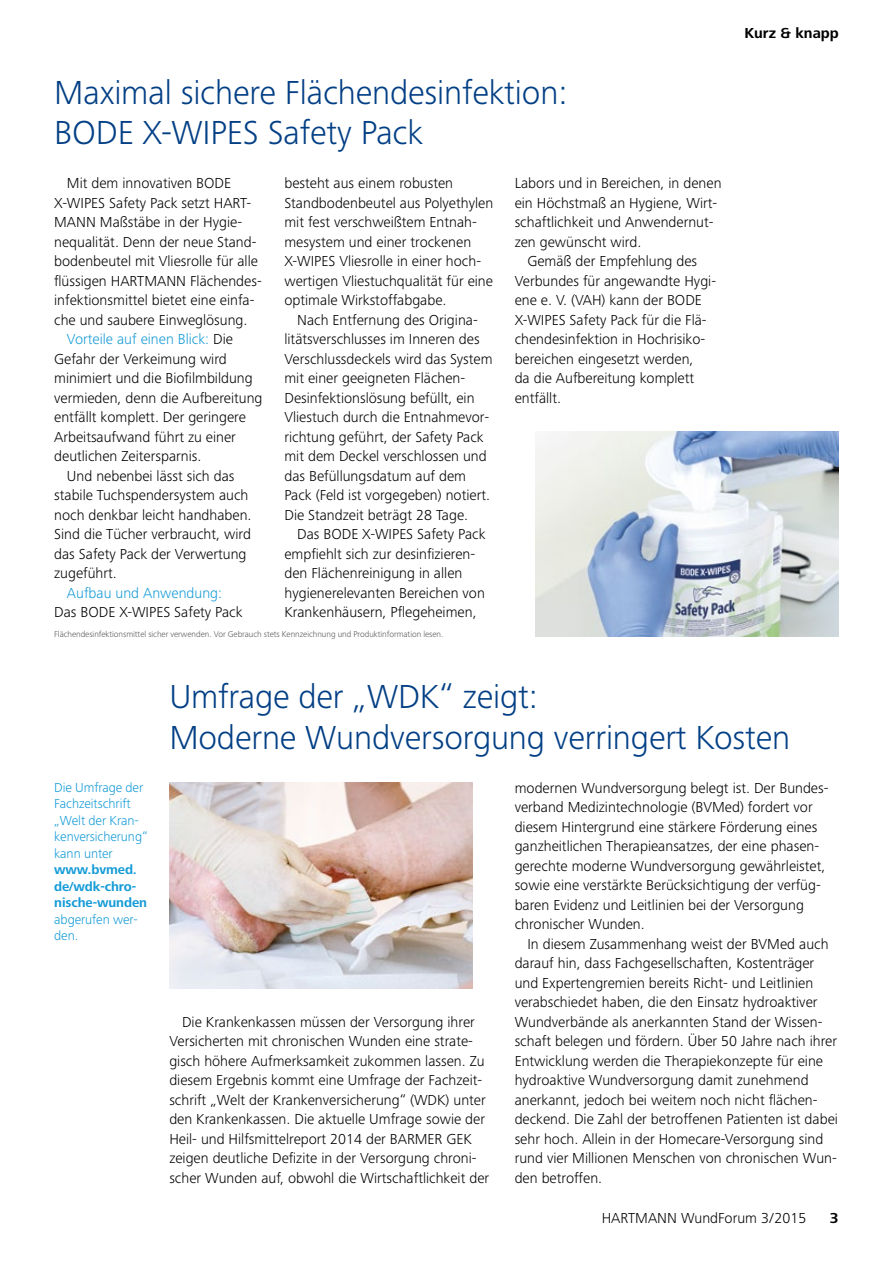
<style>
.page{position:relative;width:893px;height:1263px;background:#fff}
.page>*{position:absolute;margin:0;border:0;box-sizing:border-box;transform-origin:0 0}
.t1{font:300 34.5px/40.5px "Frutiger Next LTW1 G";letter-spacing:-.005em;color:#033f85}
.t2{font:300 15px/19.5px "Frutiger Next LTW1 G";color:#000}
.t3{font:300 15px "Frutiger Next LTW1 G";color:#149bd7}
.t4{font:700 15px "Frutiger Next LTW1 G";color:#000}
.t5{font:300 13.5px/16.5px "Frutiger Next LTW1 G";letter-spacing:-.005em;color:#149bd7}
.t6{font:700 13.5px/16.5px "Frutiger Next LTW1 G";letter-spacing:-.005em;color:#149bd7}
.t7{font:300 8.7px "Frutiger Next LTW1 G";letter-spacing:-.005em;color:#575756}
.s1{color:#000}
</style>
<div class="page">
<img style="left:536px;top:432px;width:303px;height:205px">
<img style="left:169px;top:783px;width:303px;height:205px">
<h1 class="t1" style="left:54px;top:72px;width:515px">Maximal sichere Flächendesinfektion:<br>BODE X-WIPES Safety Pack</h1>
<p class="t2" style="left:67px;top:173px;width:166px">Mit dem innovativen BODE</p>
<p class="t2" style="left:54px;top:193px;width:198px">X-WIPES Safety Pack setzt HART-</p>
<p class="t2" style="left:54px;top:212px;width:189px">MANN Maßstäbe in der Hygie-</p>
<p class="t2" style="left:54px;top:232px;width:204px">nequalität. Denn der neue Stand-</p>
<p class="t2" style="left:54px;top:251px;width:205px">bodenbeutel mit Vliesrolle für alle</p>
<p class="t2" style="left:54px;top:271px;width:209px">flüssigen HARTMANN Flächendes-</p>
<p class="t2" style="left:54px;top:290px;width:202px">infektionsmittel bietet eine einfa-</p>
<p class="t2" style="left:54px;top:310px;width:195px">che und saubere Einweglösung.</p>
<p class="t3" style="left:67px;top:331px;width:168px">Vorteile auf einen Blick: <span class="s1">Die</span></p>
<p class="t2" style="left:54px;top:349px;width:174px">Gefahr der Verkeimung wird</p>
<p class="t2" style="left:54px;top:368px;width:200px">minimiert und die Biofilmbildung</p>
<p class="t2" style="left:54px;top:388px;width:210px">vermieden, denn die Aufbereitung</p>
<p class="t2" style="left:54px;top:407px;width:193px">entfällt komplett. Der geringere</p>
<p class="t2" style="left:54px;top:427px;width:183px">Arbeitsaufwand führt zu einer</p>
<p class="t2" style="left:54px;top:446px;width:149px">deutlichen Zeitersparnis.</p>
<p class="t2" style="left:67px;top:466px;width:169px">Und nebenbei lässt sich das</p>
<p class="t2" style="left:54px;top:485px;width:196px">stabile Tuchspendersystem auch</p>
<p class="t2" style="left:54px;top:505px;width:199px">noch denkbar leicht handhaben.</p>
<p class="t2" style="left:54px;top:524px;width:198px">Sind die Tücher verbraucht, wird</p>
<p class="t2" style="left:54px;top:544px;width:194px">das Safety Pack der Verwertung</p>
<p class="t2" style="left:54px;top:563px;width:64px">zugeführt.</p>
<p class="t3" style="left:67px;top:584px;width:157px">Aufbau und Anwendung:</p>
<p class="t2" style="left:54px;top:602px;width:190px">Das BODE X-WIPES Safety Pack</p>
<p class="t2" style="left:284px;top:173px;width:210px">besteht aus einem robusten<br>Standbodenbeutel aus Polyethylen mit fest verschweißtem Entnah&shy;mesystem und einer trockenen<br>X-WIPES Vliesrolle in einer hoch&shy;wertigen Vliestuchqualität für eine optimale Wirkstoffabgabe.</p>
<p class="t2" style="left:284px;top:310px;width:210px;text-indent:13px">Nach Entfernung des Origina&shy;litätsverschlusses im Inneren des<br>Verschlussdeckels wird das System mit einer geeigneten Flächen-<br>Desinfektionslösung befüllt, ein<br>Vliestuch durch die Entnahmevor&shy;richtung geführt, der Safety Pack mit dem Deckel verschlossen und das Befüllungsdatum auf dem<br>Pack (Feld ist vorgegeben) notiert.<br>Die Standzeit beträgt 28 Tage.</p>
<p class="t2" style="left:284px;top:524px;width:203px;text-indent:13px">Das BODE X-WIPES Safety Pack empfiehlt sich zur desinfizieren&shy;den Flächenreinigung in allen hygienerelevanten Bereichen von<br>Krankenhäusern, Pflegeheimen,</p>
<p class="t2" style="left:515px;top:174px;width:208px">Labors und in Bereichen, in denen</p>
<p class="t2" style="left:515px;top:193px;width:204px">ein Höchstmaß an Hygiene, Wirt-</p>
<p class="t2" style="left:515px;top:213px;width:200px">schaftlichkeit und Anwendernut-</p>
<p class="t2" style="left:515px;top:232px;width:128px">zen gewünscht wird.</p>
<p class="t2" style="left:527px;top:252px;width:171px">Gemäß der Empfehlung des</p>
<p class="t2" style="left:515px;top:271px;width:203px">Verbundes für angewandte Hygi-</p>
<p class="t2" style="left:515px;top:291px;width:189px">ene e. V. (VAH) kann der BODE</p>
<p class="t2" style="left:515px;top:310px;width:194px">X-WIPES Safety Pack für die Flä-</p>
<p class="t2" style="left:515px;top:330px;width:191px">chendesinfektion in Hochrisiko-</p>
<p class="t2" style="left:515px;top:349px;width:180px">bereichen eingesetzt werden,</p>
<p class="t2" style="left:515px;top:369px;width:181px">da die Aufbereitung komplett</p>
<p class="t2" style="left:515px;top:388px;width:48px">entfällt.</p>
<p class="t7" style="left:54px;top:629px;width:391px">Flächendesinfektionsmittel sicher verwenden. Vor Gebrauch stets Kennzeichnung und Produktinformation lesen.</p>
<p class="t4" style="left:744px;top:25px;width:96px">Kurz &amp; knapp</p>
<p class="t5" style="left:54px;top:779px;width:95px">Die Umfrage der<br>Fachzeitschrift „Welt der Kran&shy;kenversicherung“ kann unter</p>
<p class="t6" style="left:54px;top:862px;width:94px">www.bvmed. de/wdk-chro&shy;nische-wunden</p>
<p class="t5" style="left:54px;top:911px;width:85px">abgerufen wer&shy;den.</p>
<h1 class="t1" style="left:169px;top:677px;width:623px">Umfrage der „WDK“ zeigt:<br>Moderne Wundversorgung verringert Kosten</h1>
<p class="t2" style="left:169px;top:1012px;width:321px;text-indent:13px">Die Krankenkassen müssen der Versorgung ihrer Versicherten mit chronischen Wunden eine strate&shy;gisch höhere Aufmerksamkeit zukommen lassen. Zu diesem Ergebnis kommt eine Umfrage der Fachzeit&shy;schrift „Welt der Krankenversicherung“ (WDK) unter den Krankenkassen. Die aktuelle Umfrage sowie der Heil- und Hilfsmittelreport 2014 der BARMER GEK zeigen deutliche Defizite in der Versorgung chroni&shy;scher Wunden auf, obwohl die Wirtschaftlichkeit der</p>
<p class="t2" style="left:515px;top:778px;width:315px">modernen Wundversorgung belegt ist. Der Bundes&shy;verband Medizintechnologie (BVMed) fordert vor diesem Hintergrund eine stärkere Förderung eines ganzheitlichen Therapieansatzes, der eine phasen&shy;gerechte moderne Wundversorgung gewährleistet, sowie eine verstärkte Berücksichtigung der verfüg&shy;baren Evidenz und Leitlinien bei der Versorgung chronischer Wunden.</p>
<p class="t2" style="left:515px;top:934px;width:325px;text-indent:13px">In diesem Zusammenhang weist der BVMed auch darauf hin, dass Fachgesellschaften, Kostenträger und Expertengremien bereits Richt- und Leitlinien verabschiedet haben, die den Einsatz hydroaktiver Wundverbände als anerkannten Stand der Wissen&shy;schaft belegen und fördern. Über 50 Jahre nach ihrer Entwicklung werden die Therapiekonzepte für eine hydroaktive Wundversorgung damit zunehmend anerkannt, jedoch bei weitem noch nicht flächen&shy;deckend. Die Zahl der betroffenen Patienten ist dabei sehr hoch. Allein in der Homecare-Versorgung sind rund vier Millionen Menschen von chronischen Wun&shy;den betroffen.</p>
<p class="t2" style="left:602px;top:1208px;width:206px">HARTMANN WundForum 3/2015</p>
<p class="t4" style="left:830px;top:1209px;width:10px">3</p>
</div>
